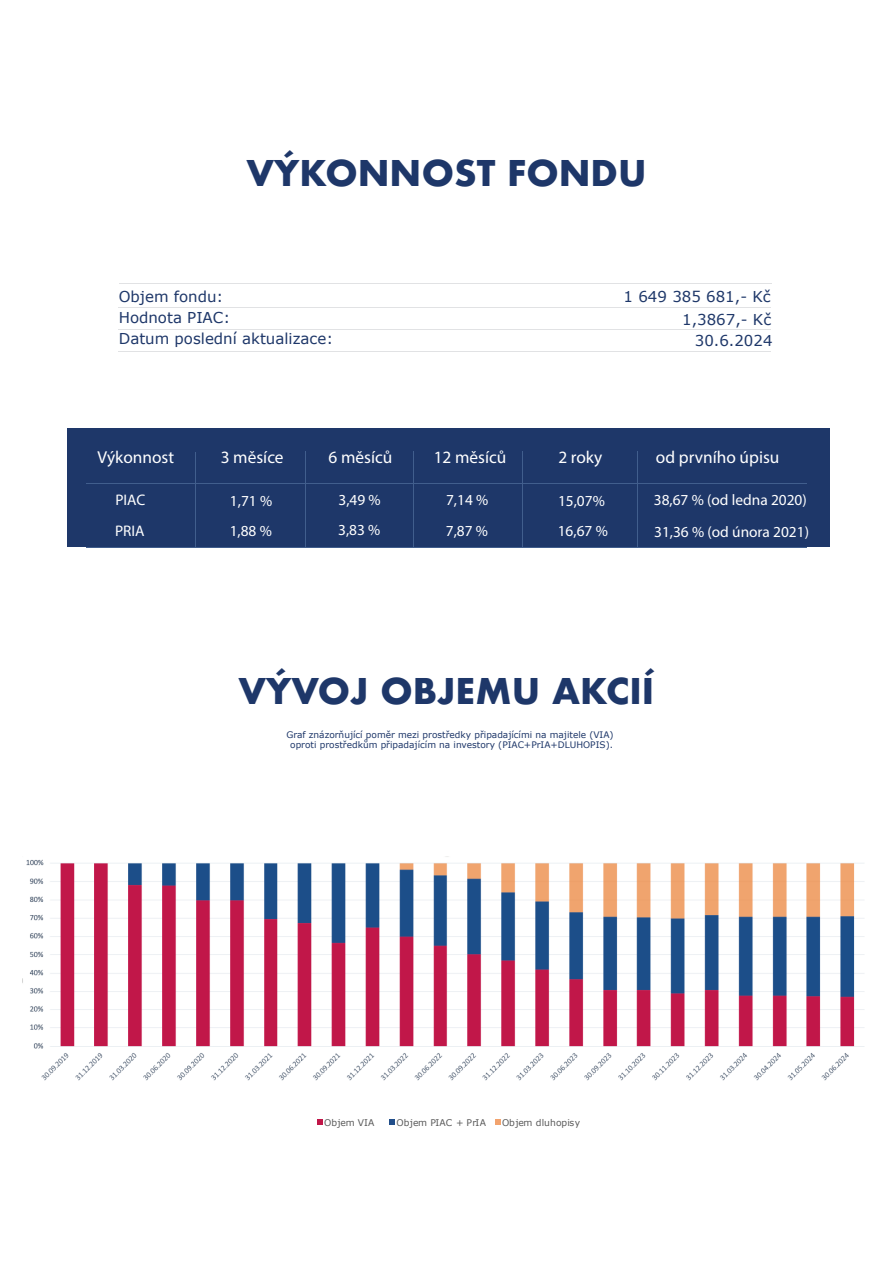
<style>
.page{position:relative;width:893px;height:1263px;background:#fff}
.page>*{position:absolute;margin:0;border:0;box-sizing:border-box;transform-origin:0 0}
.t1{font:700 34.5px "Futura";color:#1e3769}
.t2{font:17.25px "Myriad Pro";color:#fff}
.t3{font:15.3px "Myriad Pro";color:#fff}
.t4{font:15px/21px "Verdana";color:#1e3769}
.t5{font:9.15px "Verdana";letter-spacing:-.01em;color:#5a5a5a}
.t6{font:9.15px "Verdana";letter-spacing:.01em;color:#5a5a5a}
.t7{font:9px/10.5px "Verdana";color:#1e3769;text-align:center}
</style>
<div class="page">
<div style="left:67px;top:429px;width:762px;height:118px;background:#1e3769"></div>
<hr style="left:87px;top:484px;width:720px;height:1px;background:#415e8d">
<hr style="left:86px;top:547px;width:721px;height:1px;background:#415e8d">
<hr style="left:195px;top:452px;width:1px;height:95px;background:#415e8d">
<hr style="left:306px;top:451px;width:1px;height:96px;background:#415e8d">
<hr style="left:413px;top:452px;width:1px;height:95px;background:#415e8d">
<hr style="left:522px;top:452px;width:1px;height:95px;background:#415e8d">
<hr style="left:637px;top:452px;width:1px;height:95px;background:#415e8d">
<hr style="left:119px;top:283px;width:653px;height:1px;background:#e1e2e4">
<hr style="left:119px;top:308px;width:652px;height:1px;background:#e1e2e4">
<hr style="left:118px;top:329px;width:653px;height:1px;background:#e1e2e4">
<hr style="left:118px;top:351px;width:653px;height:1px;background:#e1e2e4">
<svg style="left:317px;top:1120px;width:5px;height:5px"></svg>
<svg style="left:390px;top:1120px;width:5px;height:5px"></svg>
<svg style="left:495px;top:1120px;width:5px;height:5px"></svg>
<img style="left:26px;top:856px;width:838px;height:225px">
<h1 class="t1" style="left:246px;top:148px;width:402px">VÝKONNOST FONDU</h1>
<h3 class="t4" style="left:119px;top:287px;width:216px">Objem fondu:<br>Hodnota PIAC:<br>Datum poslední aktualizace:</h3>
<h3 class="t4" style="left:624px;top:286px;width:148px">1 649 385 681,- Kč</h3>
<h3 class="t4" style="left:695px;top:331px;width:79px">30.6.2024</h3>
<h3 class="t4" style="left:682px;top:309px;width:90px">1,3867,- Kč</h3>
<h2 class="t2" style="left:98px;top:446px;width:78px">Výkonnost</h2>
<h3 class="t3" style="left:115px;top:491px;width:31px">PIAC</h3>
<h3 class="t3" style="left:230px;top:491px;width:44px">1,71 %</h3>
<h3 class="t3" style="left:339px;top:491px;width:44px">3,49 %</h3>
<h3 class="t3" style="left:446px;top:491px;width:44px">7,14 %</h3>
<h3 class="t3" style="left:558px;top:492px;width:48px">15,07%</h3>
<h3 class="t3" style="left:654px;top:491px;width:155px">38,67 % (od ledna 2020)</h3>
<h3 class="t3" style="left:115px;top:521px;width:31px">PRIA</h3>
<h3 class="t3" style="left:230px;top:521px;width:44px">1,88 %</h3>
<h3 class="t3" style="left:338px;top:521px;width:44px">3,83 %</h3>
<h3 class="t3" style="left:446px;top:521px;width:44px">7,87 %</h3>
<h3 class="t3" style="left:558px;top:522px;width:52px">16,67 %</h3>
<h3 class="t3" style="left:654px;top:522px;width:156px">31,36 % (od února 2021)</h3>
<h2 class="t2" style="left:221px;top:446px;width:64px">3 měsíce</h2>
<h2 class="t2" style="left:329px;top:447px;width:65px">6 měsíců</h2>
<h2 class="t2" style="left:434px;top:447px;width:74px">12 měsíců</h2>
<h2 class="t2" style="left:558px;top:447px;width:46px">2 roky</h2>
<h2 class="t2" style="left:656px;top:447px;width:125px">od prvního úpisu</h2>
<h1 class="t1" style="left:239px;top:666px;width:417px">VÝVOJ OBJEMU AKCIÍ</h1>
<p class="t7" style="left:286px;top:729px;width:329px">Graf znázorňující poměr mezi prostředky připadajícími na majitele (VIA) oproti prostředkům připadajícím na investory (PIAC+PrIA+DLUHOPIS).</p>
<p class="t5" style="left:324px;top:1117px;width:52px">Objem VIA</p>
<p class="t5" style="left:397px;top:1117px;width:91px">Objem PIAC + PrIA</p>
<p class="t6" style="left:502px;top:1117px;width:80px">Objem dluhopisy</p>
</div>
